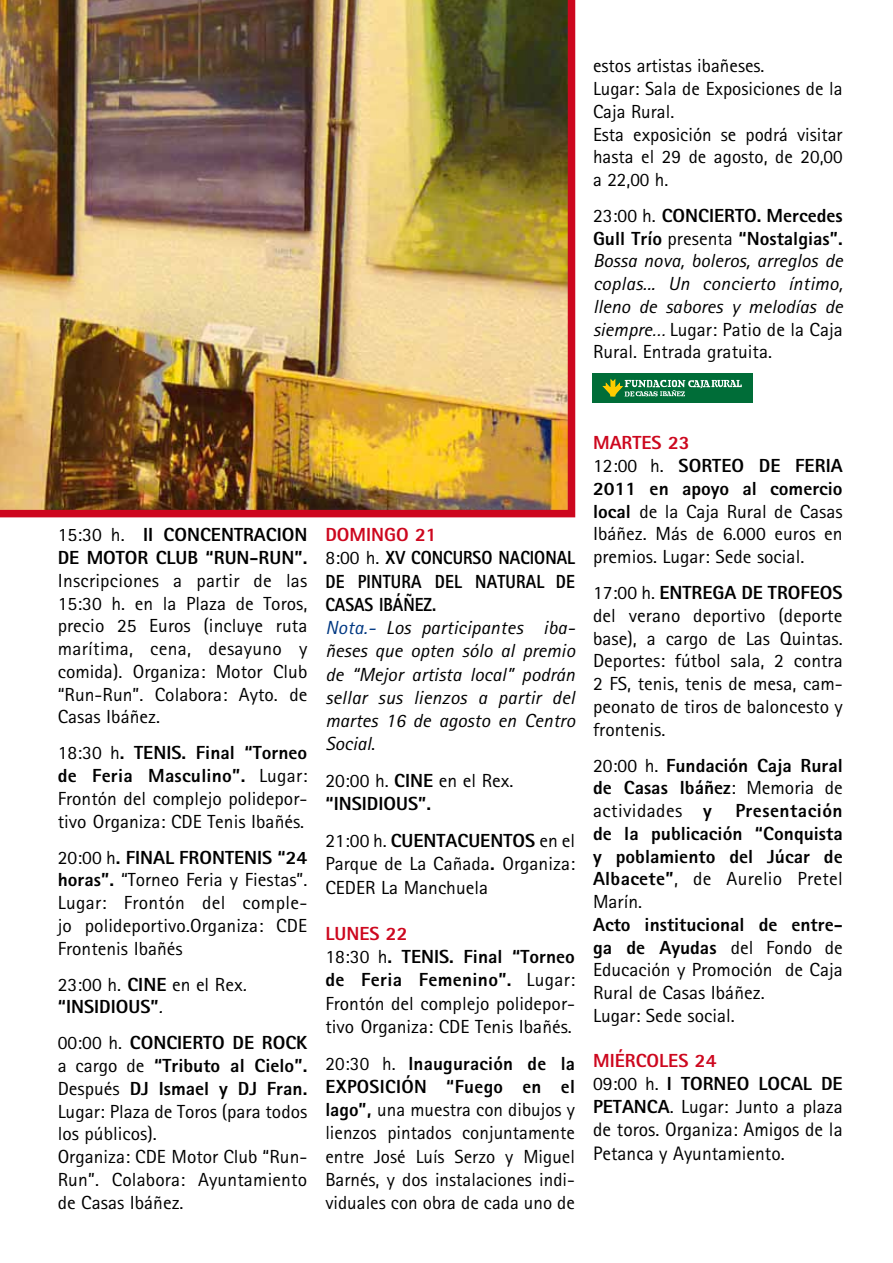
<style>
.page{position:relative;width:893px;height:1263px;background:#fff}
.page>*{position:absolute;margin:0;border:0;box-sizing:border-box;transform-origin:0 0}
.t1{font:19.5px/23.4px "Rotis Sans Serif";color:#000}
.t2{font:18.9px/22.8px "Rotis Sans Serif";color:#000;text-align:justify}
.t3{font:italic 18.9px/23.2px "Rotis Sans Serif";color:#000}
.t4{font:800 18.9px/22.8px "Rotis Sans Serif";color:#000}
.t5{font:800 18.9px/22.8px "Rotis Sans Serif";color:#cd071e}
.t6{font:800 18.9px/23.4px "Rotis Sans Serif";color:#000;scale:.9 1}
.s1{font-style:normal}
.s2{font-weight:800;font-style:normal}
.s3{font-weight:400}
.s4{font-weight:800}
.s5{font-style:italic}
.s6{font-weight:400;font-style:italic}
.s7{color:#cd071e}
.s8{color:#003882}
.s9{font-weight:400;color:#000}
.s10{color:#000}
</style>
<div class="page">
<img style="left:0;top:0;width:575px;height:517px">
<div style="left:592px;top:373px;width:161px;height:30px;background:#006d38"></div>
<svg style="left:603px;top:380px;width:139px;height:16px"></svg>
<p class="t2" style="left:593px;top:54px;width:251px;text-align:left">estos artistas ibañeses.<br>Lugar: Sala de Exposiciones de la<br>Caja Rural.<br>Esta exposición se podrá visitar hasta el 29 de agosto, de 20,00 a 22,00 h.</p>
<p class="t3" style="left:593px;top:204px;width:251px;line-height:22.8px;text-align:justify"><span class="s1">23:00 h.</span> <span class="s2">CON CIERTO. Mercedes Gull Trío</span> <span class="s1">presenta</span> <span class="s2">“Nostalgias”.<br></span>Bossa nova, boleros, arreglos de coplas... Un concierto íntimo, lleno de sabores y melodías de siempre… <span class="s1">Lugar: Patio de la Caja Rural. Entrada gratuita.</span></p>
<p class="t4" style="left:58px;top:523px;width:230px"><span class="s3">15:30 h.</span> II CON CENTRACION<br>DE MOTOR CLUB “RUN</p>
<p class="t4" style="left:250px;top:546px;width:22px">-RUN</p>
<p class="t4" style="left:294px;top:546px;width:15px">”.</p>
<p class="t2" style="left:58px;top:569px;width:251px">Inscripciones a partir de las 15:30 h. en la Plaza de Toros, precio 25 Euros (incluye ruta marítima, cena, desayuno y comida). Organiza: Motor Club “Run-Run”. Colabora: Ayto. de Casas Ibáñez.</p>
<p class="t2" style="left:58px;top:741px;width:96px">18:30 h<span class="s4">. TENIS</span></p>
<p class="t2" style="left:58px;top:741px;width:251px;text-indent:124px"><span class="s4">. Final “Torneo de Feria Masculino”.</span> Lugar:<br>Frontón del complejo polidepor&shy;tivo Organiza: CDE Tenis Ibañés.</p>
<p class="t4" style="left:58px;top:845px;width:143px"><span class="s3">20:00 h</span>. FINAL FRON</p>
<p class="t4" style="left:225px;top:845px;width:20px">TENIS</p>
<p class="t2" style="left:58px;top:846px;width:251px;text-indent:220px"><span class="s4">“24 horas”.</span> “Torneo Feria y Fiestas”.<br>Lugar: Frontón del comple&shy;jo polideportivo.Organiza: CDE Frontenis Ibañés</p>
<p class="t2" style="left:58px;top:973px;width:91px">23:00 h. <span class="s4">CINE</span></p>
<p class="t2" style="left:172px;top:973px;width:76px">en el Rex<span class="s5">.</span></p>
<p class="t4" style="left:58px;top:995px;width:19px">“INSIDIOUS</p>
<p class="t4" style="left:58px;top:989px;width:251px;line-height:36px;text-indent:93px">”<span class="s6">.<br></span><span class="s3">00:00 h.</span> CON CIERTO DE ROCK</p>
<p class="t2" style="left:58px;top:1054px;width:251px;text-align:left">a cargo de <span class="s4">“Tributo al Cielo”.<br></span>Después <span class="s4">DJ Ismael y DJ Fran.<br></span>Lugar: Plaza de Toros (para todos los públicos).<br>Organiza: CDE Motor Club “Run-<br>Run”. Colabora: Ayuntamiento de Casas Ibáñez.</p>
<p class="t6" style="left:325px;top:523px;width:153px"><span class="s7">Domingo 21<br></span><span class="s3">8:00 h.</span> XV CON CURSO</p>
<p class="t6" style="left:499px;top:546px;width:46px">NACIONA</p>
<p class="t6" style="left:567px;top:546px;width:10px">L</p>
<p class="t6" style="left:325px;top:569px;width:85px">DE PINTURA</p>
<p class="t6" style="left:435px;top:569px;width:146px">DEL NATURALDE</p>
<p class="t6" style="left:325px;top:592px;width:23px">CASAS</p>
<p class="t3" style="left:325px;top:593px;width:251px;text-indent:54px"><span class="s2">IBÁÑEZ.<br></span><span class="s8">Nota.-</span> Los participantes iba&shy;ñeses que opten sólo al premio de “Mejor artista local” podrán sellar sus lienzos a partir del martes 16 de agosto en Centro<br>Social<span class="s1">.</span></p>
<p class="t2" style="left:325px;top:769px;width:90px">20:00 h. <span class="s4">CINE</span></p>
<p class="t2" style="left:439px;top:769px;width:76px">en el Rex.</p>
<p class="t4" style="left:325px;top:792px;width:19px">“INSIDIOUS</p>
<p class="t4" style="left:418px;top:792px;width:15px">”.</p>
<p class="t2" style="left:325px;top:829px;width:88px">21:00 h. <span class="s4">CUEN</span></p>
<p class="t4" style="left:437px;top:829px;width:44px">TACUEN</p>
<p class="t2" style="left:325px;top:829px;width:251px;line-height:23.2px;text-indent:178px"><span class="s4">TOS</span> en el Parque de La Cañada<span class="s4">.</span> Organiza:<br>CEDER La Manchuela</p>
<p class="t5" style="left:325px;top:922px;width:96px;line-height:23.2px">Lunes 22<br><span class="s9">18:30 h</span><span class="s10">. TENIS</span></p>
<p class="t2" style="left:325px;top:945px;width:251px;line-height:23.2px;text-indent:124px"><span class="s4">. Final “Torneo de Feria Femenino”.</span> Lugar:<br>Frontón del complejo polidepor&shy;tivo Organiza: CDE Tenis Ibañés.</p>
<p class="t2" style="left:325px;top:1051px;width:251px;line-height:23.2px">20:30 h. <span class="s4">Inauguración de la EXPOSICIÓN “Fuego en el lago”,</span> una muestra con dibujos y lienzos pintados conjuntamente entre José Luís Serzo y Miguel Barnés, y dos instalaciones indi&shy;viduales con obra de cada uno de</p>
<p class="t5" style="left:593px;top:431px;width:140px">Martes 23<br><span class="s9">12:00 h.</span> <span class="s10">SORTEO</span></p>
<p class="t2" style="left:593px;top:454px;width:251px;text-align:left;text-indent:202px"><span class="s4">FERIA<br>2011 en apoyo al comercio local</span> de la Caja Rural de Casas<br>Ibáñez. Más de 6.000 euros en premios. Lugar: Sede social.</p>
<p class="t2" style="left:593px;top:581px;width:111px">17:00 h. <span class="s4">ENTREGA</span></p>
<p class="t4" style="left:741px;top:581px;width:80px">DE TROFEOS</p>
<p class="t2" style="left:593px;top:604px;width:251px">del verano deportivo (deporte base), a cargo de Las Quintas.<br>Deportes: fútbol sala, 2 contra 2 FS, tenis, tenis de mesa, cam&shy;peonato de tiros de baloncesto y frontenis.</p>
<p class="t4" style="left:593px;top:753px;width:251px;text-align:justify"><span class="s3">20:00 h.</span> Fundación Caja Rural de Casas Ibáñez<span class="s3">: Memoria de actividades</span> y Presentación de la publicación “Conquista y poblamiento del Júcar de Albacete”<span class="s3">, de Aurelio Pretel Marín.</span></p>
<p class="t2" style="left:593px;top:913px;width:251px;text-align:left"><span class="s4">Acto institucional de entre&shy;ga de Ayudas</span> del Fondo de<br>Educación y Promoción de Caja<br>Rural de Casas Ibáñez.<br>Lugar: Sede social.</p>
<p class="t5" style="left:593px;top:1049px;width:125px">miércoles 24<br><span class="s9">09:00 h.</span> <span class="s10">I TORNEO</span></p>
<p class="t4" style="left:759px;top:454px;width:11px">DE</p>
<p class="t2" style="left:593px;top:1072px;width:251px;text-indent:165px"><span class="s4">LOCAL DE<br>PETANCA</span>. Lugar: Junto a plaza</p>
<p class="t1" style="left:593px;top:1118px;width:251px">de toros. Organiza: Amigos de la<br>Petanca y Ayuntamiento.</p>
</div>
